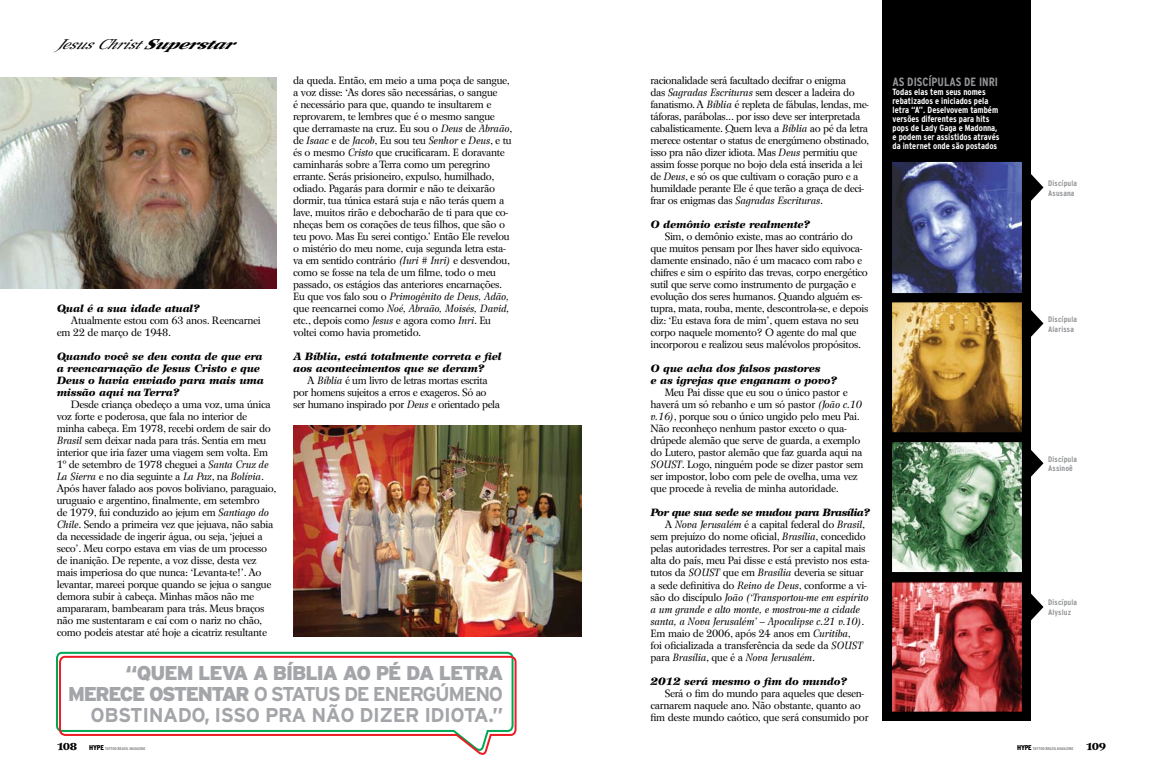
<style>
.page{position:relative;width:1163px;height:780px;background:#fff}
.page>*{position:absolute;margin:0;border:0;box-sizing:border-box;transform-origin:0 0}
.t1{font:700 20px "Interstate";letter-spacing:-.045em;color:#a3a5a8}
.t2{font:900 20px/21px "Interstate";letter-spacing:-.07em;color:#a3a5a8}
.t3{font:italic 14px "Wilke";color:#000;scale:1.25 1}
.t4{font:700 condensed 12px "Interstate";color:#939598}
.t5{font:10.5px/12px "Wilke";letter-spacing:-.025em;color:#000}
.t6{font:italic 10.5px/12px "Wilke";letter-spacing:-.025em;color:#000}
.t7{font:italic 900 10.5px/12px "Wilke";letter-spacing:-.025em;color:#000}
.t8{font:italic 900 10.5px "Wilke";letter-spacing:-.06em;color:#000}
.t9{font:900 10px "Wilke";color:#000}
.t10{font:700 condensed 9px/9px "Interstate";color:#fff}
.t11{font:700 condensed 8px/9.6px "Interstate";letter-spacing:.02em;color:#939598}
.t12{font:900 condensed 4px "Interstate";letter-spacing:-.025em;color:#939598}
.s1{font-weight:900}
.s2{font-style:italic}
.s3{font-weight:700}
.s4{font-style:normal}
.s5{font-family:"Wilke";font-stretch:normal;font-size:10px;color:#000}
.s6{font-size:7px;color:#000}
</style>
<div class="page">
<img style="left:0;top:77px;width:276px;height:211px">
<img style="left:293px;top:425px;width:288px;height:211px">
<div style="left:882px;top:0;width:148px;height:721px;background:#000"></div>
<img style="left:892px;top:627px;width:128px;height:83px">
<div style="left:885px;top:575px;width:142px;height:142px;border:6px solid #000"></div>
<img style="left:885px;top:153px;width:158px;height:474px">
<svg style="left:56px;top:651px;width:456px;height:80px;background:#4ec086"></svg>
<svg style="left:58px;top:654px;width:459px;height:101px"></svg>
<h2 class="t3" style="left:57px;top:36px;width:150px">JesusChrist<span class="s1">Superstar</span></h2>
<p class="t7" style="left:57px;top:302px;width:145px">Qual é a sua idade atual?</p>
<p class="t5" style="left:57px;top:314px;width:205px;text-indent:14px">Atualmente estou com 63 anos. Reencarnei em 22 de março de 1948.</p>
<p class="t7" style="left:57px;top:350px;width:209px">Quando você se deu conta de que era a reencarnação de Jesus Cristo e que<br>Deus o havia enviado para mais uma missão aqui na Terra?</p>
<p class="t5" style="left:57px;top:398px;width:221px;text-indent:14px">Desde criança obedeço a uma voz, uma única voz forte e poderosa, que fala no interior de minha cabeça. Em 1978, recebi ordem de sair do <span class="s2">Brasil</span> sem deixar nada para trás. Sentia em meu interior que iria fazer uma viagem sem volta. Em 1º de setembro de 1978 cheguei a <span class="s2">Santa Cruz de La Sierra</span> e no dia seguinte a <span class="s2">La Paz</span>, na <span class="s2">Bolívia</span>.<br>Após haver falado aos povos boliviano, paraguaio, uruguaio e argentino, finalmente, em setembro<br>de 1979, fui conduzido ao jejum em <span class="s2">Santiago do Chile</span>. Sendo a primeira vez que jejuava, não sabia da necessidade de ingerir água, ou seja, ‘jejuei a seco’. Meu corpo estava em vias de um processo de inanição. De repente, a voz disse, desta vez mais imperiosa do que nunca: ‘Levanta-te!’. Ao levantar, mareei porque quando se jejua o sangue demora subir à cabeça. Minhas mãos não me ampararam, bambearam para trás. Meus braços não me sustentaram e caí com o nariz no chão, como podeis atestar até hoje a cicatriz resultante</p>
<p class="t5" style="left:293px;top:74px;width:221px">da queda. Então, em meio a uma poça de sangue, a voz disse: ‘As dores são necessárias, o sangue<br>é necessário para que, quando te insultarem e reprovarem, te lembres que é o mesmo sangue que derramaste na cruz. Eu sou o <span class="s2">Deus</span> de <span class="s2">Abraão</span>, de <span class="s2">Isaac</span> e de <span class="s2">Jacob</span>, Eu sou teu <span class="s2">Senhor</span> e <span class="s2">Deus</span>, e tu és o mesmo <span class="s2">Cristo</span> que crucificaram. E doravante caminharás sobre a Terra como um peregrino errante. Serás prisioneiro, expulso, humilhado, odiado. Pagarás para dormir e não te deixarão dormir, tua túnica estará suja e não terás quem a lave, muitos rirão e debocharão de ti para que co&shy;nheças bem os corações de teus filhos, que são o teu povo. Mas Eu serei contigo.’ Então Ele revelou o mistério do meu nome, cuja segunda letra esta&shy;va em sentido contrário <span class="s2">(Iuri # Inri)</span> e desvendou, como se fosse na tela de um filme, todo o meu passado, os estágios das anteriores encarnações.<br>Eu que vos falo sou o <span class="s2">Primogênito de Deus, Adão, </span>que reencarnei como <span class="s2">Noé, Abraão, Moisés, David, </span>etc., depois como <span class="s2">Jesus</span> e agora como <span class="s2">Inri</span>. Eu voltei como havia prometido.</p>
<p class="t7" style="left:293px;top:350px;width:210px">A Bíblia, está totalmente correta e fiel aos acontecimentos que se deram?</p>
<p class="t5" style="left:293px;top:375px;width:208px;text-indent:14px">A <span class="s2">Bíblia</span> é um livro de letras mortas escrita por homens sujeitos a erros e exageros. Só ao ser humano inspirado por <span class="s2">Deus</span> e orientado pela</p>
<h1 class="t2" style="left:68px;top:662px;width:436px;text-indent:57px">“QUEM LEVA A BÍBLIA AO PÉ DA LETRA<br>MERECE OSTENTAR <span class="s3">O STAT</span></h1>
<h1 class="t1" style="left:314px;top:683px;width:72px">USDEENER</h1>
<h1 class="t1" style="left:422px;top:683px;width:40px">GÚMENO</h1>
<h1 class="t1" style="left:91px;top:704px;width:14px">OBSTINADO</h1>
<h1 class="t1" style="left:204px;top:704px;width:22px">, ISSO</h1>
<h1 class="t1" style="left:265px;top:704px;width:171px">PRA NÃODIZER IDIOTA</h1>
<h1 class="t1" style="left:488px;top:704px;width:16px">.”</h1>
<p class="t5" style="left:650px;top:75px;width:220px">racionalidade será facultado decifrar o enigma<br>das <span class="s2">Sagradas Escrituras</span> sem descer a ladeira do fanatismo. A <span class="s2">Bíblia</span> é repleta de fábulas, lendas, me&shy;táforas, parábolas... por isso deve ser interpretada cabalisticamente. Quem leva a <span class="s2">Bíblia</span> ao pé da letra merece ostentar o status de energúmeno obstinado, isso pra não dizer idiota. Mas <span class="s2">Deus</span> permitiu que assim fosse porque no bojo dela está inserida a lei de <span class="s2">Deus</span>, e só os que cultivam o coração puro e a humildade perante Ele é que terão a graça de deci&shy;frar os enigmas das <span class="s2">Sagradas Escrituras</span>.</p>
<p class="t7" style="left:650px;top:218px;width:161px">O demônio existe realmente?</p>
<p class="t5" style="left:650px;top:231px;width:219px;text-indent:14px">Sim, o demônio existe, mas ao contrário do que muitos pensam por lhes haver sido equivoca&shy;damente ensinado, não é um macaco com rabo e chifres e sim o espírito das trevas, corpo energético sutil que serve como instrumento de purgação e evolução dos seres humanos. Quando alguém es&shy;tupra, mata, rouba, mente, descontrola-se, e depois diz: ‘Eu estava fora de mim’, quem estava no seu corpo naquele momento? O agente do mal que incorporou e realizou seus malévolos propósitos.</p>
<p class="t7" style="left:650px;top:362px;width:188px">O que acha dos falsos pastores<br>e as igrejas que enganam o povo?</p>
<p class="t5" style="left:650px;top:387px;width:214px;text-indent:14px">Meu Pai disse que eu sou o único pastor e haverá um só rebanho e um só pastor <span class="s2">(João c.10 v.16)</span>, porque sou o único ungido pelo meu Pai.<br>Não reconheço nenhum pastor exceto o qua&shy;drúpede alemão que serve de guarda, a exemplo do Lutero, pastor alemão que faz guarda aqui na <span class="s2">SOUST</span>. Logo, ninguém pode se dizer pastor sem ser impostor, lobo com pele de ovelha, uma vez que procede à revelia de minha autoridade.</p>
<p class="t8" style="left:650px;top:506px;width:221px">Por que sua sede se mudou para Brasília?</p>
<p class="t5" style="left:664px;top:519px;width:202px">A <span class="s2">Nova Jerusalém</span> é a capital federal do <span class="s2">Brasil</span>,</p>
<p class="t5" style="left:650px;top:531px;width:217px">sem prejuízo do nome oficial, <span class="s2">Brasília</span>, concedido</p>
<p class="t5" style="left:650px;top:543px;width:216px">pelas autoridades terrestres. Por ser a capital mais</p>
<p class="t5" style="left:650px;top:555px;width:221px">alta do país, meu Pai disse e está previsto nos esta-</p>
<p class="t5" style="left:650px;top:567px;width:51px">tutos da <span class="s2">Soust</span></p>
<p class="t6" style="left:650px;top:566px;width:219px;text-indent:72px"><span class="s4">que em</span> Brasília <span class="s4">deveria se situar a sede definitiva do</span> Reino de Deus<span class="s4">, conforme a vi&shy;são do discípulo</span> João (‘Transportou-me em espírito a um grande e alto monte, e mostrou-me a cidade santa, a Nova Jerusalém’ – Apocalipse c.21 v.10)<span class="s4">.<br>Em maio de 2006, após 24 anos em</span> Curitiba<span class="s4">,<br>foi oficializada a transferência da sede da</span> Soust<br><span class="s4">para</span> Brasília<span class="s4">, que é a</span> Nova Jerusalém<span class="s4">.</span></p>
<p class="t7" style="left:650px;top:674px;width:198px">2012 será mesmo o fim do mundo?</p>
<p class="t5" style="left:650px;top:687px;width:219px;text-indent:14px">Será o fim do mundo para aqueles que desen&shy;carnarem naquele ano. Não obstante, quanto ao fim deste mundo caótico, que será consumido por</p>
<p class="t4" style="left:892px;top:75px;width:107px">As discípulas de Inri</p>
<p class="t10" style="left:892px;top:87px;width:108px">Todas elas tem seus nomes rebatizados e iniciados pela letra “A”. Deselvovem também versões diferentes para hits pops de Lady Gaga e Madonna, e podem ser assistidos através da internet onde são postados</p>
<p class="t11" style="left:1047px;top:178px;width:30px">Discípula<br>Asusana</p>
<p class="t11" style="left:1047px;top:314px;width:30px">Discípula<br>Alarissa</p>
<p class="t11" style="left:1047px;top:454px;width:30px">Discípula<br>Assinoê</p>
<p class="t11" style="left:1047px;top:597px;width:30px">Discípula<br>Alysluz</p>
<p class="t12" style="left:57px;top:745px;width:90px"><span class="s5">108</span> <span class="s6">HYPE</span> TATTOO BRAZIL MAGAZINE</p>
<p class="t12" style="left:1016px;top:745px;width:58px"><span class="s6">HYPE</span> TATTOO BRAZIL MAGAZINE</p>
<p class="t9" style="left:1085px;top:740px;width:22px">109</p>
</div>
